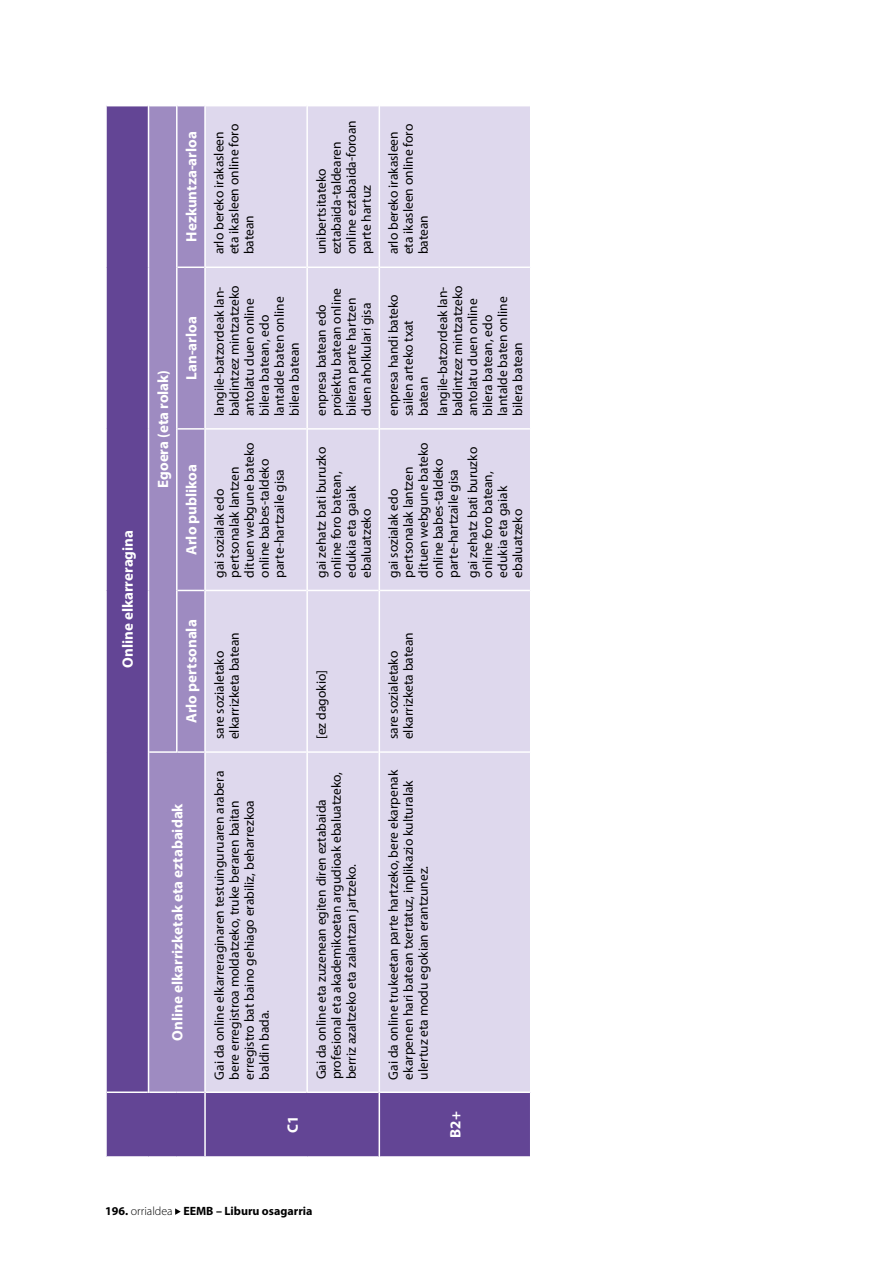
<style>
.page{position:relative;width:893px;height:1263px;background:#fff}
.page>*{position:absolute;margin:0;border:0;box-sizing:border-box;transform-origin:0 0}
.t1{font:700 15px "Myriad Pro";color:#fff}
.t2{font:13.5px/15px "Myriad Pro";color:#000}
.t3{font:700 12px "Myriad Pro";color:#000}
.s1{font-weight:300}
</style>
<div class="page">
<svg style="left:175px;top:1208px;width:6px;height:7px"></svg>
<div style="left:107px;top:106px;width:423px;height:1050px;background:#634595"></div>
<div style="left:149px;top:106px;width:55px;height:985px;background:#9e8bc1"></div>
<div style="left:206px;top:106px;width:324px;height:985px;background:#ded8ed"></div>
<hr style="left:148px;top:752px;width:1px;height:341px;background:#fff">
<hr style="left:148px;top:590px;width:1px;height:162px;background:#fff">
<hr style="left:149px;top:751px;width:27px;height:2px;background:#fff">
<hr style="left:148px;top:429px;width:1px;height:161px;background:#fff">
<hr style="left:148px;top:267px;width:1px;height:162px;background:#fff">
<hr style="left:148px;top:105px;width:1px;height:162px;background:#fff">
<hr style="left:176px;top:590px;width:2px;height:163px;background:#fff">
<hr style="left:178px;top:751px;width:26px;height:2px;background:#fff">
<hr style="left:176px;top:429px;width:2px;height:161px;background:#fff">
<svg style="left:178px;top:590px;width:26px;height:1px"></svg>
<hr style="left:176px;top:267px;width:2px;height:162px;background:#fff">
<hr style="left:178px;top:428px;width:26px;height:2px;background:#fff">
<hr style="left:176px;top:105px;width:2px;height:162px;background:#fff">
<hr style="left:178px;top:266px;width:26px;height:2px;background:#fff">
<hr style="left:204px;top:1092px;width:2px;height:66px;background:#fff">
<hr style="left:206px;top:751px;width:100px;height:2px;background:#fff">
<hr style="left:206px;top:590px;width:100px;height:1px;background:#fff">
<hr style="left:206px;top:428px;width:100px;height:2px;background:#fff">
<hr style="left:206px;top:266px;width:100px;height:2px;background:#fff">
<hr style="left:306px;top:752px;width:2px;height:341px;background:#fff">
<hr style="left:306px;top:590px;width:2px;height:162px;background:#fff">
<hr style="left:308px;top:751px;width:71px;height:2px;background:#fff">
<hr style="left:306px;top:429px;width:2px;height:161px;background:#fff">
<hr style="left:308px;top:590px;width:71px;height:1px;background:#fff">
<hr style="left:306px;top:267px;width:2px;height:162px;background:#fff">
<hr style="left:308px;top:428px;width:71px;height:2px;background:#fff">
<hr style="left:306px;top:105px;width:2px;height:162px;background:#fff">
<hr style="left:308px;top:266px;width:71px;height:2px;background:#fff">
<hr style="left:379px;top:1092px;width:1px;height:66px;background:#fff">
<hr style="left:379px;top:752px;width:1px;height:340px;background:#fff">
<hr style="left:379px;top:590px;width:1px;height:162px;background:#fff">
<hr style="left:380px;top:751px;width:150px;height:2px;background:#fff">
<hr style="left:379px;top:429px;width:1px;height:161px;background:#fff">
<hr style="left:380px;top:590px;width:150px;height:1px;background:#fff">
<hr style="left:379px;top:267px;width:1px;height:162px;background:#fff">
<hr style="left:380px;top:428px;width:150px;height:2px;background:#fff">
<hr style="left:379px;top:105px;width:1px;height:162px;background:#fff">
<hr style="left:380px;top:266px;width:150px;height:2px;background:#fff">
<hr style="left:206px;top:1091px;width:100px;height:2px;background:#fff">
<hr style="left:308px;top:1091px;width:71px;height:2px;background:#fff">
<hr style="left:380px;top:1091px;width:150px;height:2px;background:#fff">
<hr style="left:107px;top:1091px;width:41px;height:2px;background:#fff">
<hr style="left:149px;top:1091px;width:28px;height:2px;background:#fff">
<hr style="left:177px;top:1091px;width:27px;height:2px;background:#fff">
<hr style="left:204px;top:752px;width:2px;height:340px;background:#fff">
<hr style="left:204px;top:590px;width:2px;height:162px;background:#fff">
<hr style="left:204px;top:429px;width:2px;height:161px;background:#fff">
<hr style="left:204px;top:267px;width:2px;height:162px;background:#fff">
<hr style="left:204px;top:105px;width:2px;height:162px;background:#fff">
<p class="t1" style="left:118px;top:668px;width:139px;rotate:-90deg">Online elkarreragina</p>
<p class="t1" style="left:182px;top:242px;width:112px;rotate:-90deg">Hezkuntza-arloa</p>
<p class="t1" style="left:153px;top:488px;width:119px;rotate:-90deg">Egoera (eta rolak)</p>
<p class="t1" style="left:182px;top:380px;width:65px;rotate:-90deg">Lan-arloa</p>
<p class="t1" style="left:182px;top:555px;width:92px;rotate:-90deg">Arlo publikoa</p>
<p class="t2" style="left:211px;top:254px;width:132px;rotate:-90deg">arlo bereko irakasleen eta ikasleen online foro batean</p>
<p class="t2" style="left:211px;top:416px;width:132px;rotate:-90deg">langile-batzordeak lan&shy;baldintzez mintzatzeko antolatu duen online bilera batean, edo lantalde baten online bilera batean</p>
<p class="t2" style="left:211px;top:578px;width:137px;rotate:-90deg">gai sozialak edo pertsonalak lantzen dituen webgune bateko online babes-taldeko parte-hartzaile gisa</p>
<p class="t1" style="left:182px;top:723px;width:105px;rotate:-90deg">Arlo pertsonala</p>
<p class="t1" style="left:168px;top:1041px;width:239px;rotate:-90deg">Online elkarrizketak eta eztabaidak</p>
<p class="t2" style="left:211px;top:739px;width:109px;rotate:-90deg">sare sozialetako elkarrizketa batean</p>
<p class="t2" style="left:211px;top:1079px;width:310px;rotate:-90deg">Gai da online elkarreraginaren testuinguruaren arabera bere erregistroa moldatzeko, truke beraren baitan erregistro bat baino gehiago erabiliz, beharrezkoa baldin bada.</p>
<p class="t1" style="left:283px;top:1133px;width:19px;rotate:-90deg">C1</p>
<p class="t2" style="left:314px;top:254px;width:136px;rotate:-90deg">unibertsitateko eztabaida-taldearen online eztabaida-foroan parte hartuz</p>
<p class="t2" style="left:314px;top:416px;width:130px;rotate:-90deg">enpresa batean edo proiektu batean online bileran parte hartzen duen aholkulari gisa</p>
<p class="t2" style="left:314px;top:578px;width:132px;rotate:-90deg">gai zehatz bati buruzko online foro batean, edukia eta gaiak ebaluatzeko</p>
<p class="t2" style="left:386px;top:254px;width:132px;rotate:-90deg">arlo bereko irakasleen eta ikasleen online foro batean</p>
<p class="t2" style="left:386px;top:416px;width:123px;rotate:-90deg">enpresa handi bateko sailen arteko txat batean</p>
<p class="t2" style="left:435px;top:416px;width:132px;rotate:-90deg">langile-batzordeak lan&shy;baldintzez mintzatzeko antolatu duen online bilera batean, edo lantalde baten online bilera batean</p>
<p class="t2" style="left:386px;top:578px;width:137px;rotate:-90deg">gai sozialak edo pertsonalak lantzen dituen webgune bateko online babes-taldeko parte-hartzaile gisa</p>
<p class="t2" style="left:465px;top:578px;width:132px;rotate:-90deg">gai zehatz bati buruzko online foro batean, edukia eta gaiak ebaluatzeko</p>
<p class="t2" style="left:314px;top:739px;width:71px;rotate:-90deg">[ez dagokio]</p>
<p class="t2" style="left:314px;top:1079px;width:309px;rotate:-90deg">Gai da online eta zuzenean egiten diren eztabaida profesional eta akademikoetan argudioak ebaluatzeko, berriz azaltzeko eta zalantzan jartzeko.</p>
<p class="t2" style="left:386px;top:739px;width:109px;rotate:-90deg">sare sozialetako elkarrizketa batean</p>
<p class="t2" style="left:386px;top:1079px;width:311px;rotate:-90deg">Gai da online trukeetan parte hartzeko, bere ekarpenak ekarpenen hari batean txertatuz, inplikazio kulturalak ulertuz eta modu egokian erantzunez.</p>
<p class="t1" style="left:446px;top:1138px;width:28px;rotate:-90deg">B2+</p>
<p class="t3" style="left:105px;top:1203px;width:209px">196. <span class="s1">orrialdea</span> EEMB – Liburu osagarria</p>
</div>
